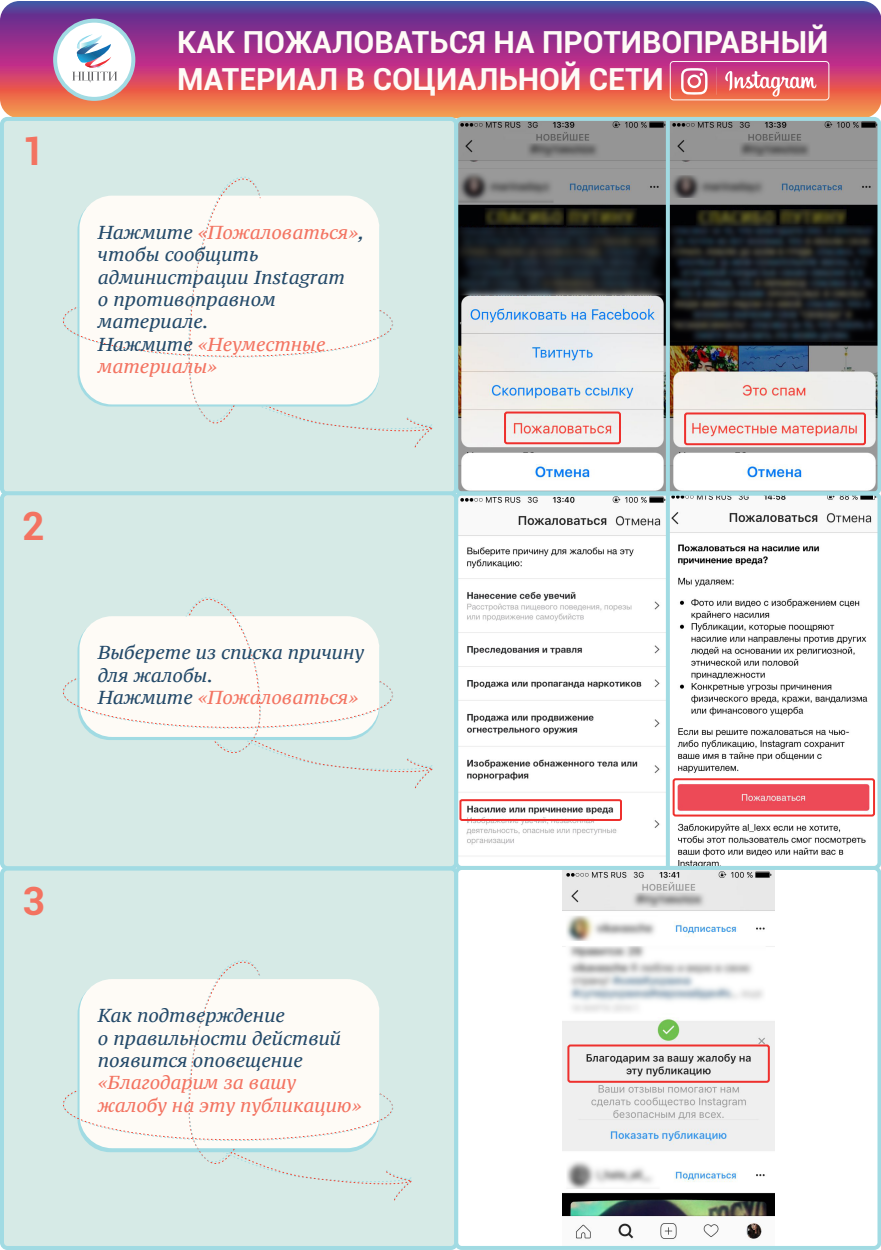
<style>
.page{position:relative;width:881px;height:1250px;background:#fff}
.page>*{position:absolute;margin:0;border:0;box-sizing:border-box;transform-origin:0 0}
.t1{font:700 39px "Roboto";color:#f37361}
.t2{font:700 30.4px/36.5px "Roboto";color:#fefbf6}
.t3{font:italic 18.7px/22.4px "PT Serif Caption";color:#234969}
.t4{font:italic 18.7px/22.4px "PT Serif Caption";color:#f37361}
.s1{color:#f37361}
</style>
<div class="page">
<img style="left:670px;top:496px;width:206px;height:369px">
<svg style="left:0;top:1px;width:881px;height:117px;background:#ad4979"></svg>
<div style="left:55px;top:21px;width:78px;height:78px;background:#fff;border-radius:50%"></div>
<div style="left:53px;top:19px;width:82px;height:82px;border:4px solid #a1dbe3;border-radius:50%"></div>
<svg style="left:72px;top:34px;width:45px;height:48px"></svg>
<div style="left:670px;top:61px;width:159px;height:39px;border:1px solid #fefbf6;border-radius:3px"></div>
<div style="left:2px;top:119px;width:454px;height:375px;background:#d6eae6;border-radius:6px"></div>
<div style="left:0;top:117px;width:458px;height:379px;border:4px solid #a1dbe3;border-radius:6px"></div>
<svg style="left:63px;top:176px;width:370px;height:272px"></svg>
<div style="left:2px;top:869px;width:454px;height:379px;background:#d6eae6;border-radius:6px"></div>
<div style="left:0;top:867px;width:458px;height:383px;border:4px solid #a1dbe3;border-radius:6px"></div>
<svg style="left:63px;top:960px;width:349px;height:241px"></svg>
<div style="left:2px;top:493px;width:454px;height:375px;background:#d6eae6;border-radius:6px"></div>
<div style="left:0;top:491px;width:458px;height:379px;border:4px solid #a1dbe3;border-radius:6px"></div>
<svg style="left:63px;top:597px;width:370px;height:192px"></svg>
<svg style="left:725px;top:71px;width:92px;height:26px"></svg>
<svg style="left:716px;top:67px;width:1px;height:28px"></svg>
<svg style="left:681px;top:68px;width:27px;height:27px"></svg>
<img style="left:459px;top:122px;width:207px;height:743px">
<img style="left:670px;top:122px;width:206px;height:368px">
<div style="left:454px;top:117px;width:427px;height:378px;border:4px solid #a1dbe3;border-radius:6px"></div>
<div style="left:454px;top:491px;width:427px;height:379px;border:4px solid #a1dbe3;border-radius:6px"></div>
<hr style="left:666px;top:119px;width:4px;height:749px;background:#a1dbe3">
<div style="left:504px;top:412px;width:117px;height:32px;border:2px solid #ee302d;border-radius:2px"></div>
<div style="left:684px;top:412px;width:182px;height:33px;border:2px solid #ee302d;border-radius:2px"></div>
<svg style="left:458px;top:798px;width:165px;height:24px"></svg>
<div style="left:673px;top:778px;width:202px;height:39px;border:2px solid #ee302d;border-radius:2px"></div>
<img style="left:562px;top:871px;width:213px;height:368px">
<div style="left:454px;top:866px;width:427px;height:384px;border:4px solid #a1dbe3;border-radius:6px"></div>
<div style="left:567px;top:1045px;width:203px;height:38px;border:2px solid #ee302d;border-radius:2px"></div>
<h1 class="t1" style="left:22px;top:124px;width:24px">1</h1>
<h1 class="t1" style="left:22px;top:498px;width:24px">2</h1>
<h2 class="t2" style="left:177px;top:23px;width:653px">КАК ПОЖАЛОВАТЬСЯ НА ПРОТИВОПРАВНЫЙ<br>МАТЕРИАЛ В СОЦИАЛЬНОЙ СЕТИ</h2>
<p class="t3" style="left:98px;top:221px;width:268px">Нажмите <span class="s1">«Пожаловаться»</span>, чтобы сообщить администрации Instagram<br>о противоправном материале.<br>Нажмите <span class="s1">«Неуместные материалы»</span></p>
<p class="t3" style="left:98px;top:641px;width:268px">Выберете из списка причину для жалобы.<br>Нажмите <span class="s1">«Пожаловаться»</span></p>
<h1 class="t1" style="left:22px;top:874px;width:24px">3</h1>
<p class="t3" style="left:98px;top:1004px;width:245px">Как подтверждение<br>о правильности действий появится оповещение</p>
<p class="t4" style="left:98px;top:1072px;width:265px">«Благодарим за вашу жалобу на эту публикацию»</p>
</div>
